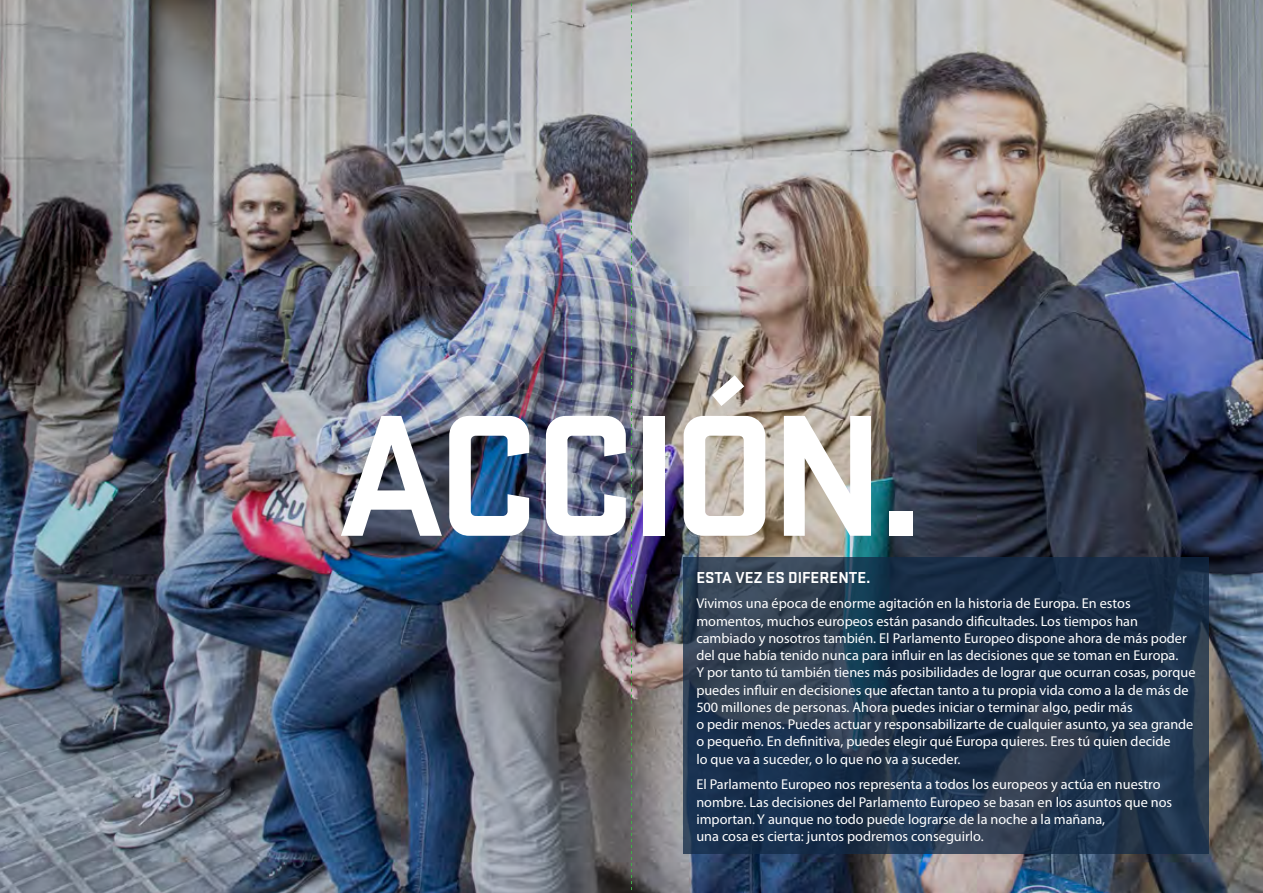
<style>
.page{position:relative;width:1263px;height:893px;background:#fff}
.page>*{position:absolute;margin:0;border:0;box-sizing:border-box;transform-origin:0 0}
.t1{font:700 180px "Stratum 1";letter-spacing:-.04em;color:#fff}
.t2{font:700 16.5px "Stratum 1";color:#fff}
.t3{font:14.25px/17.2px "Myriad Pro";color:#fff}
</style>
<div class="page">
<img style="left:0;top:0;width:1263px;height:893px">
<svg style="left:684px;top:557px;width:525px;height:297px;background:#20344b"></svg>
<svg style="left:631px;top:0;width:1px;height:893px"></svg>
<h1 class="t1" style="left:338px;top:352px;width:589px">ACCIÓN.</h1>
<p class="t2" style="left:696px;top:566px;width:176px">ESTA VEZ ES DIFERENTE.</p>
<p class="t3" style="left:696px;top:595px;width:501px">Vivimos una época de enorme agitación en la historia de Europa. En estos momentos, muchos europeos están pasando dificultades. Los tiempos han cambiado y nosotros también. El Parlamento Europeo dispone ahora de más poder del que había tenido nunca para influir en las decisiones que se toman en Europa.<br>Y por tanto tú también tienes más posibilidades de lograr que ocurran cosas, porque puedes influir en decisiones que afectan tanto a tu propia vida como a la de más de 500 millones de personas. Ahora puedes iniciar o terminar algo, pedir más<br>o pedir menos. Puedes actuar y responsabilizarte de cualquier asunto, ya sea grande o pequeño. En definitiva, puedes elegir qué Europa quieres. Eres tú quien decide<br>lo que va a suceder, o lo que no va a suceder.</p>
<p class="t3" style="left:696px;top:776px;width:477px">El Parlamento Europeo nos representa a todos los europeos y actúa en nuestro nombre. Las decisiones del Parlamento Europeo se basan en los asuntos que nos importan. Y aunque no todo puede lograrse de la noche a la mañana,<br>una cosa es cierta: juntos podremos conseguirlo.</p>
</div>
